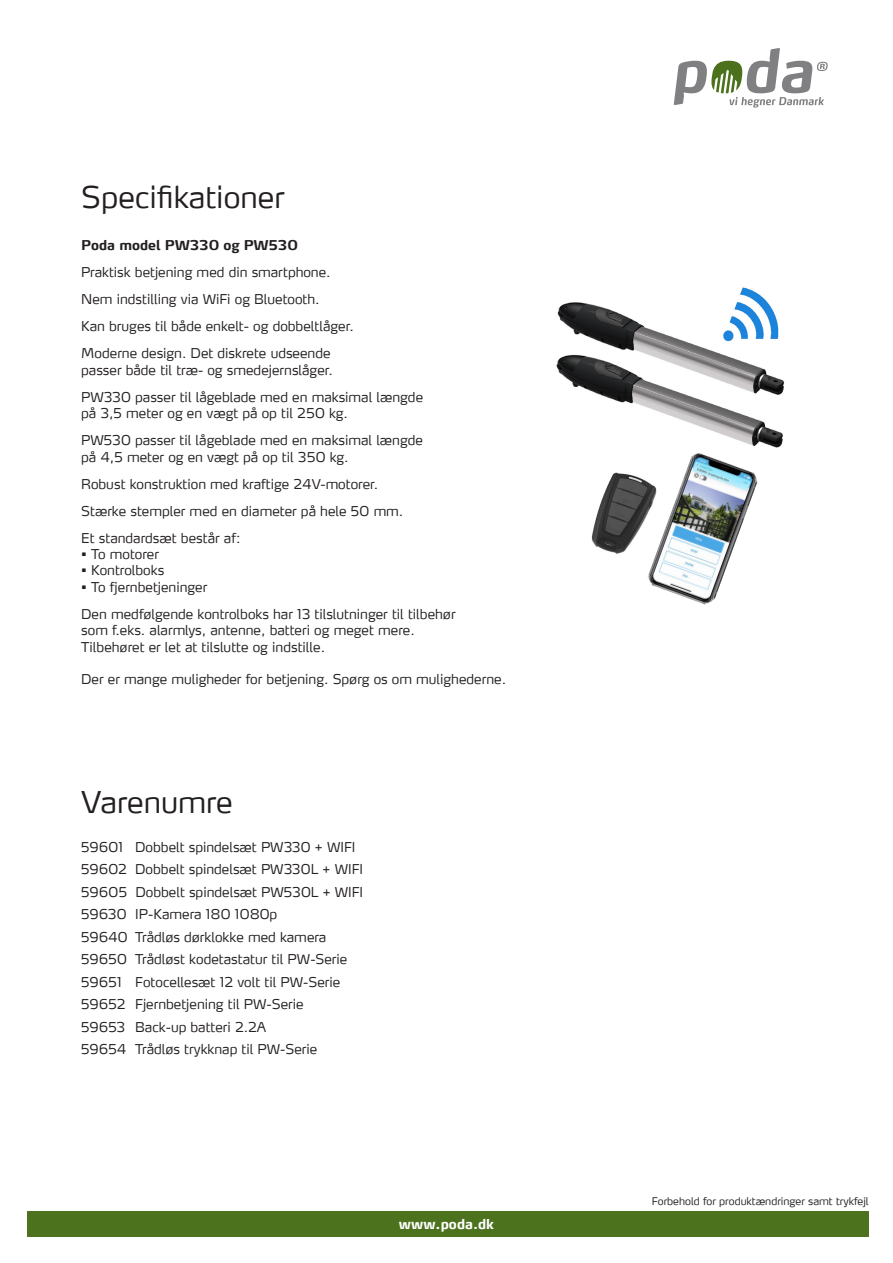
<style>
.page{position:relative;width:893px;height:1263px;background:#fff}
.page>*{position:absolute;margin:0;border:0;box-sizing:border-box;transform-origin:0 0}
.t1{font:300 30px "Max";color:#231f20}
.t2{font:300 13.5px "Max LF";color:#231f20}
.t3{font:700 13.5px "Max LF";color:#231f20}
.t4{font:700 13.5px "Max";letter-spacing:.005em;color:#fff}
.t5{font:300 10.5px "Max";color:#231f20}
</style>
<div class="page">
<svg style="left:674px;top:48px;width:154px;height:60px"></svg>
<div style="left:27px;top:1211px;width:842px;height:26px;background:#4c721d"></div>
<img style="left:556px;top:287px;width:229px;height:161px">
<img style="left:591px;top:472px;width:54px;height:82px">
<img style="left:645px;top:452px;width:113px;height:153px">
<p class="t1" style="left:81px;top:178px;width:205px">Specifikationer</p>
<p class="t3" style="left:81px;top:237px;width:218px">Poda model PW330 og PW530</p>
<p class="t2" style="left:81px;top:264px;width:251px">Praktisk betjening med din smartphone.</p>
<p class="t2" style="left:81px;top:291px;width:240px">Nem indstilling via WiFi og Bluetooth.</p>
<p class="t2" style="left:81px;top:318px;width:274px">Kan bruges til både enkelt- og dobbeltlåger.</p>
<p class="t2" style="left:81px;top:345px;width:251px">Moderne design. Det diskrete udseende</p>
<p class="t2" style="left:81px;top:361px;width:253px">passer både til træ- og smedejernslåger.</p>
<p class="t2" style="left:81px;top:388px;width:343px">PW330 passer til lågeblade med en maksimal længde</p>
<p class="t2" style="left:81px;top:405px;width:268px">på 3,5 meter og en vægt på op til 250 kg.</p>
<p class="t2" style="left:81px;top:432px;width:343px">PW530 passer til lågeblade med en maksimal længde</p>
<p class="t2" style="left:81px;top:448px;width:269px">på 4,5 meter og en vægt på op til 350 kg.</p>
<p class="t2" style="left:81px;top:475px;width:299px">Robust konstruktion med kraftige 24V-motorer.</p>
<p class="t2" style="left:81px;top:502px;width:324px">Stærke stempler med en diameter på hele 50 mm.</p>
<p class="t2" style="left:81px;top:529px;width:161px">Et standardsæt består af:</p>
<p class="t2" style="left:81px;top:546px;width:79px">• To motorer</p>
<p class="t2" style="left:81px;top:562px;width:85px">• Kontrolboks</p>
<p class="t2" style="left:81px;top:578px;width:128px">• To fjernbetjeninger</p>
<p class="t2" style="left:81px;top:605px;width:376px">Den medfølgende kontrolboks har 13 tilslutninger til tilbehør</p>
<p class="t2" style="left:81px;top:622px;width:335px">som f.eks. alarmlys, antenne, batteri og meget mere.</p>
<p class="t2" style="left:81px;top:638px;width:245px">Tilbehøret er let at tilslutte og indstille.</p>
<p class="t2" style="left:81px;top:670px;width:426px">Der er mange muligheder for betjening. Spørg os om mulighederne.</p>
<p class="t1" style="left:81px;top:783px;width:153px">Varenumre</p>
<p class="t2" style="left:81px;top:838px;width:276px">59601 Dobbelt spindelsæt PW330 + WIFI</p>
<p class="t2" style="left:81px;top:861px;width:283px">59602 Dobbelt spindelsæt PW330L + WIFI</p>
<p class="t2" style="left:81px;top:883px;width:283px">59605 Dobbelt spindelsæt PW530L + WIFI</p>
<p class="t2" style="left:81px;top:906px;width:198px">59630 IP-Kamera 180 1080p</p>
<p class="t2" style="left:81px;top:928px;width:247px">59640 Trådløs dørklokke med kamera</p>
<p class="t2" style="left:81px;top:951px;width:268px">59650 Trådløst kodetastatur til PW-Serie</p>
<p class="t2" style="left:81px;top:973px;width:260px">59651 Fotocellesæt 12 volt til PW-Serie</p>
<p class="t2" style="left:81px;top:996px;width:224px">59652 Fjernbetjening til PW-Serie</p>
<p class="t2" style="left:81px;top:1018px;width:187px">59653 Back-up batteri 2.2A</p>
<p class="t2" style="left:81px;top:1041px;width:238px">59654 Trådløs trykknap til PW-Serie</p>
<p class="t4" style="left:399px;top:1215px;width:97px">www.poda.dk</p>
<p class="t5" style="left:652px;top:1194px;width:218px">Forbehold for produktændringer samt trykfejl</p>
</div>
